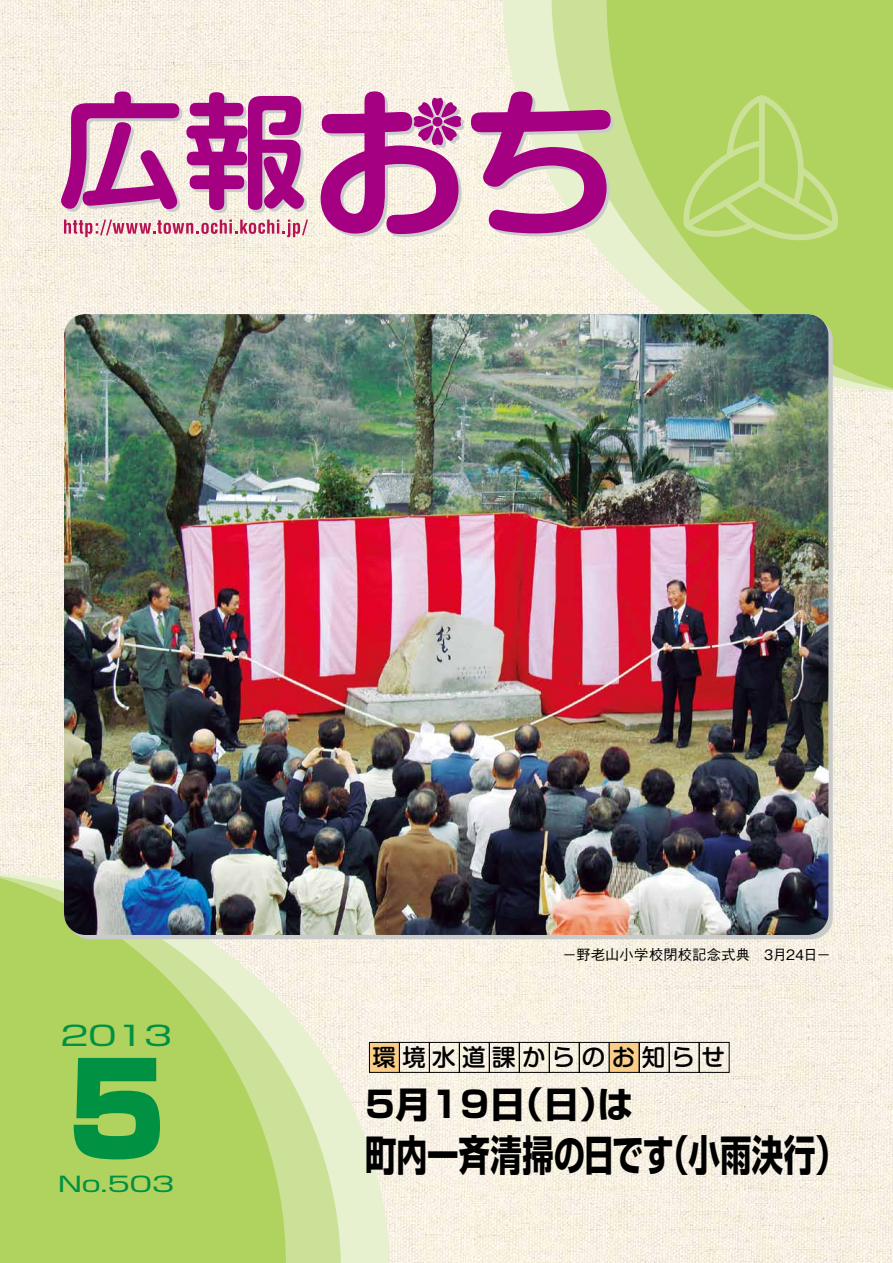
<style>
.page{position:relative;width:893px;height:1263px;background:#fff}
.page>*{position:absolute;margin:0;border:0;box-sizing:border-box;transform-origin:0 0}
.t1{font:900 127.5px "Shin Go Pr 6 N";color:#009143;scale:.95 1}
.t2{font:700 42px "Shin Go";letter-spacing:-.005em;color:#000;scale:.75 1}
.t3{font:700 36px "Shin Go";color:#000}
.t4{font:27px "Shin Go Pr 6 N";color:#009143;scale:1.4 1}
.t5{font:500 23.4px "Shin M Go";letter-spacing:.275em;color:#000}
.t6{font:20.7px "Shin Go Pr 6 N";color:#009143;scale:1.45 1}
.t7{font:500 14.25px "Gothic BBB Pr 6 N";letter-spacing:.01em;color:#000}
</style>
<div class="page">
<img style="left:0;top:0;width:502px;height:229px">
<img style="left:0;top:229px;width:892px;height:267px">
<img style="left:0;top:496px;width:892px;height:268px">
<img style="left:0;top:764px;width:892px;height:267px">
<img style="left:390px;top:1031px;width:502px;height:232px">
<svg style="left:365px;top:939px;width:25px;height:324px;background:#f2f0de"></svg>
<svg style="left:330px;top:939px;width:35px;height:324px;background:#edefd6"></svg>
<svg style="left:0;top:853px;width:330px;height:410px;background:#bdd878"></svg>
<svg style="left:502px;top:0;width:25px;height:314px;background:#f0f1d9"></svg>
<svg style="left:527px;top:0;width:36px;height:314px;background:#ebefd1"></svg>
<svg style="left:563px;top:0;width:330px;height:413px;background:#bcd877"></svg>
<img style="left:64px;top:314px;width:764px;height:621px">
<svg style="left:681px;top:95px;width:159px;height:149px;background:#b5d469"></svg>
<svg style="left:61px;top:91px;width:246px;height:122px;background:#c975b0"></svg>
<svg style="left:321px;top:91px;width:144px;height:146px;background:#ca76b0"></svg>
<svg style="left:471px;top:92px;width:143px;height:144px;background:#ca85ac"></svg>
<svg style="left:64px;top:220px;width:244px;height:17px;background:#e1a7b4"></svg>
<div style="left:369px;top:1042px;width:30px;height:30px;background:#facd89"></div>
<div style="left:369px;top:1042px;width:31px;height:31px;border:1px solid #000"></div>
<div style="left:399px;top:1042px;width:31px;height:31px;border:1px solid #000"></div>
<div style="left:429px;top:1042px;width:31px;height:31px;border:1px solid #000"></div>
<div style="left:459px;top:1042px;width:31px;height:31px;border:1px solid #000"></div>
<div style="left:489px;top:1042px;width:31px;height:31px;border:1px solid #000"></div>
<div style="left:519px;top:1042px;width:31px;height:31px;border:1px solid #000"></div>
<div style="left:549px;top:1042px;width:31px;height:31px;border:1px solid #000"></div>
<div style="left:579px;top:1042px;width:31px;height:31px;border:1px solid #000"></div>
<div style="left:609px;top:1042px;width:30px;height:30px;background:#facd89"></div>
<div style="left:609px;top:1042px;width:31px;height:31px;border:1px solid #000"></div>
<div style="left:639px;top:1042px;width:31px;height:31px;border:1px solid #000"></div>
<div style="left:669px;top:1042px;width:31px;height:31px;border:1px solid #000"></div>
<div style="left:699px;top:1042px;width:31px;height:31px;border:1px solid #000"></div>
<h3 class="t4" style="left:60px;top:1013px;width:82px">2013</h3>
<h1 class="t1" style="left:67px;top:1008px;width:105px">5</h1>
<h3 class="t6" style="left:58px;top:1167px;width:82px">No.503</h3>
<p class="t7" style="left:562px;top:943px;width:270px">－野老山小学校閉校記念式典　月3 24日－</p>
<h3 class="t5" style="left:372px;top:1040px;width:354px">環境水道課からのお知らせ</h3>
<h3 class="t3" style="left:366px;top:1080px;width:269px">5月19 （日日は）</h3>
<h2 class="t2" style="left:657px;top:1126px;width:254px">（小雨決行(</h2>
<h2 class="t2" style="left:365px;top:1126px;width:413px">町内一斉清掃の日です</h2>
</div>
